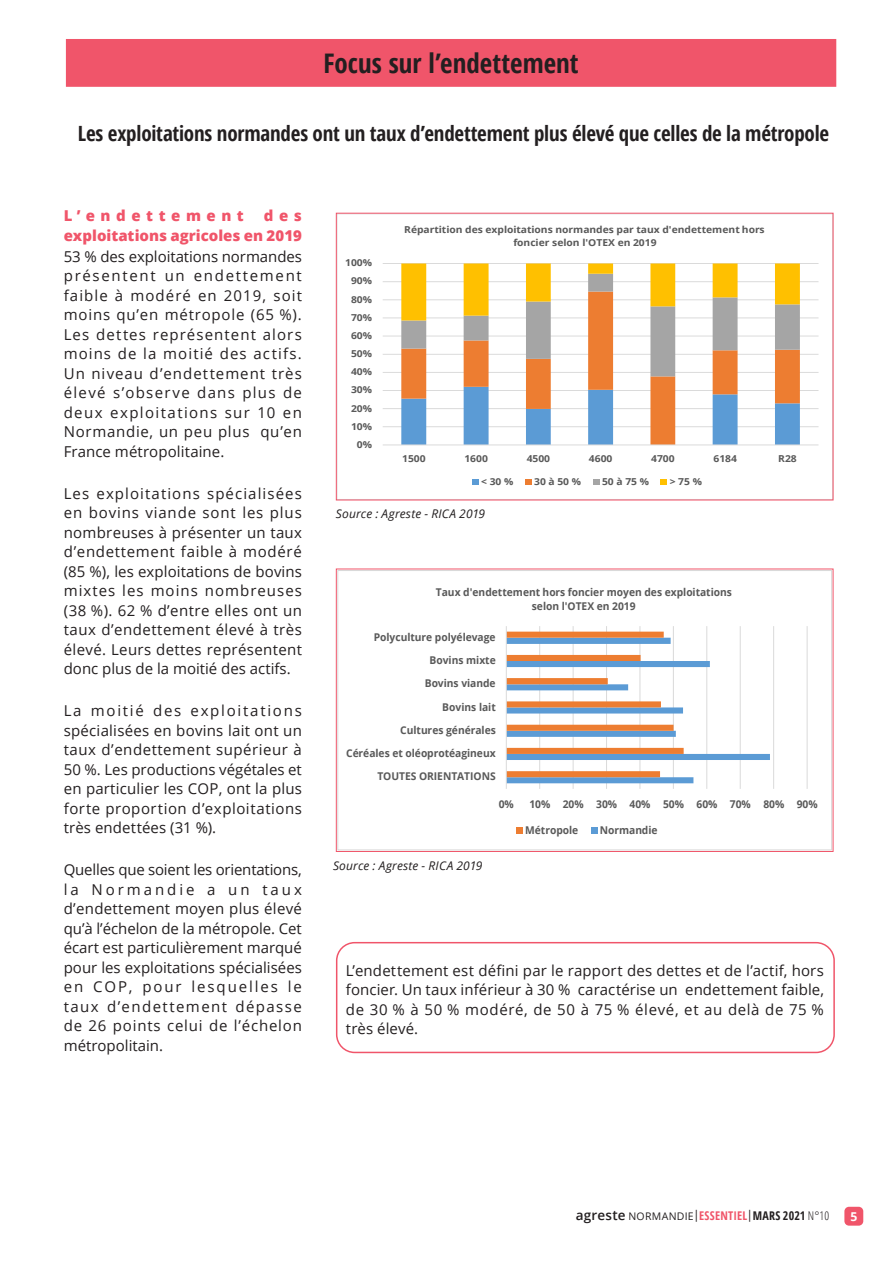
<style>
.page{position:relative;width:893px;height:1263px;background:#fff}
.page>*{position:absolute;margin:0;border:0;box-sizing:border-box;transform-origin:0 0}
.t1{font:700 condensed 27px "Open Sans";color:#231f20}
.SOURCE{font:700 condensed 21px "Open Sans";letter-spacing:-.01em;color:#231f20}
.SOURCE-2{font:15px/19.5px "Open Sans";letter-spacing:.025em;color:#231f20;text-align:justify}
.SOURCE-3{font:800 15px/19.5px "Open Sans";letter-spacing:.005em;color:#f0556a;text-align:right}
.SOURCE-4{font:800 15px "Open Sans";letter-spacing:.37em;color:#f0556a}
.t2{font:700 12.15px "Open Sans";color:#fff}
.SOURCE-5{font:italic 12px "Open Sans";letter-spacing:.01em;color:#231f20}
.t3{font:700 10.65px/14.5px "Open Sans";letter-spacing:-.005em;color:#595959;text-align:center;scale:.96 1}
.t4{font:10.5px "Open Sans";letter-spacing:.025em;color:#231f20}
.t5{font:700 9.6px/13px "Open Sans";letter-spacing:-.005em;color:#595959;text-align:center;scale:1.08 1}
.s1{font-weight:600;font-size:13.5px}
.s2{font-size:12px}
.s3{font-weight:700;font-stretch:condensed;font-size:12px;color:#f0556a}
.s4{font-weight:700;font-stretch:condensed;font-size:12px}
.s5{font-weight:300;font-stretch:condensed;font-size:12px}
</style>
<div class="page">
<div style="left:844px;top:1207px;width:19px;height:18px;background:#f0556a;border-radius:5px"></div>
<hr style="left:383px;top:426px;width:435px;height:1px;background:#d9d9d9">
<hr style="left:383px;top:408px;width:435px;height:1px;background:#d9d9d9">
<hr style="left:383px;top:390px;width:435px;height:1px;background:#d9d9d9">
<hr style="left:383px;top:372px;width:435px;height:1px;background:#d9d9d9">
<hr style="left:383px;top:354px;width:435px;height:1px;background:#d9d9d9">
<hr style="left:383px;top:336px;width:435px;height:1px;background:#d9d9d9">
<hr style="left:383px;top:317px;width:435px;height:1px;background:#d9d9d9">
<hr style="left:383px;top:299px;width:435px;height:1px;background:#d9d9d9">
<hr style="left:383px;top:281px;width:435px;height:1px;background:#d9d9d9">
<hr style="left:383px;top:263px;width:435px;height:1px;background:#d9d9d9">
<svg style="left:401px;top:376px;width:399px;height:68px"></svg>
<svg style="left:401px;top:263px;width:399px;height:113px"></svg>
<hr style="left:383px;top:444px;width:435px;height:1px;background:#d9d9d9">
<svg style="left:472px;top:479px;width:6px;height:6px"></svg>
<div style="left:525px;top:479px;width:7px;height:6px;background:#ed7d31"></div>
<svg style="left:593px;top:479px;width:6px;height:6px"></svg>
<svg style="left:661px;top:479px;width:6px;height:6px"></svg>
<div style="left:336px;top:213px;width:497px;height:287px;border:1px solid #f0556a"></div>
<hr style="left:539px;top:626px;width:1px;height:163px;background:#d9d9d9">
<hr style="left:573px;top:626px;width:1px;height:163px;background:#d9d9d9">
<hr style="left:606px;top:626px;width:1px;height:163px;background:#d9d9d9">
<hr style="left:639px;top:626px;width:1px;height:163px;background:#d9d9d9">
<hr style="left:673px;top:626px;width:1px;height:163px;background:#d9d9d9">
<hr style="left:706px;top:626px;width:1px;height:163px;background:#d9d9d9">
<hr style="left:740px;top:626px;width:1px;height:163px;background:#d9d9d9">
<hr style="left:773px;top:626px;width:1px;height:163px;background:#d9d9d9">
<hr style="left:807px;top:626px;width:1px;height:163px;background:#d9d9d9">
<svg style="left:507px;top:632px;width:263px;height:151px"></svg>
<hr style="left:506px;top:626px;width:1px;height:163px;background:#d9d9d9">
<div style="left:516px;top:827px;width:7px;height:7px;background:#ed7d31"></div>
<div style="left:591px;top:827px;width:6px;height:7px;background:#5b9bd5"></div>
<div style="left:336px;top:569px;width:497px;height:283px;border:1px solid #f0556a"></div>
<div style="left:336px;top:942px;width:499px;height:111px;border:2px solid #f0556a;border-radius:18px"></div>
<div style="left:67px;top:40px;width:768px;height:46px;background:#f0556a"></div>
<div style="left:66px;top:39px;width:770px;height:48px;border:2px solid #f0556a"></div>
<p class="t1" style="left:324px;top:44px;width:257px">Focus sur l’endettement</p>
<p class="SOURCE" style="left:78px;top:119px;width:753px">Les exploitations normandes ont un taux d’endettement plus élevé que celles de la métropole</p>
<p class="SOURCE-3" style="left:64px;top:205px;width:240px">des<br>exploitations agricoles en 2019</p>
<p class="SOURCE-2" style="left:64px;top:246px;width:240px">53 % des exploitations normandes présentent un endettement faible à modéré en 2019, soit moins qu’en métropole (65 %).<br>Les dettes représentent alors moins de la moitié des actifs.<br>Un niveau d’endettement très élevé s’observe dans plus de deux exploitations sur 10 en Normandie, un peu plus qu’en France métropolitaine.</p>
<p class="SOURCE-2" style="left:64px;top:483px;width:240px">Les exploitations spécialisées en bovins viande sont les plus nombreuses à présenter un taux d’endettement faible à modéré (85 %), les exploitations de bovins mixtes les moins nombreuses (38 %). 62 % d’entre elles ont un taux d’endettement élevé à très élevé. Leurs dettes représentent donc plus de la moitié des actifs.</p>
<p class="SOURCE-2" style="left:64px;top:701px;width:240px">La moitié des exploitations spécialisées en bovins lait ont un taux d’endettement supérieur à 50 %. Les productions végétales et en particulier les COP, ont la plus forte proportion d’exploitations très endettées (31 %).</p>
<p class="SOURCE-2" style="left:64px;top:860px;width:240px">Quelles que soient les orientations, la Normandie a un taux d’endettement moyen plus élevé qu’à l’échelon de la métropole. Cet écart est particulièrement marqué pour les exploitations spécialisées en COP, pour lesquelles le taux d’endettement dépasse de 26 points celui de l’échelon métropolitain.</p>
<p class="SOURCE-4" style="left:64px;top:204px;width:182px">L’endettement</p>
<p class="t5" style="left:345px;top:256px;width:26px">100%</p>
<p class="t5" style="left:351px;top:274px;width:21px">90%</p>
<p class="t5" style="left:351px;top:292px;width:21px">80%</p>
<p class="t5" style="left:351px;top:310px;width:21px">70%</p>
<p class="t5" style="left:351px;top:329px;width:21px">60%</p>
<p class="t5" style="left:351px;top:347px;width:21px">50%</p>
<p class="t5" style="left:351px;top:365px;width:21px">40%</p>
<p class="t5" style="left:351px;top:383px;width:21px">30%</p>
<p class="t5" style="left:351px;top:401px;width:21px">20%</p>
<p class="t5" style="left:351px;top:419px;width:21px">10%</p>
<p class="t5" style="left:357px;top:438px;width:16px">0%</p>
<p class="t5" style="left:404px;top:223px;width:335px">Répartition des exploitations normandes par taux d'endettement hors foncier selon l'OTEX en 2019</p>
<p class="t5" style="left:402px;top:452px;width:23px">1500</p>
<p class="t5" style="left:464px;top:452px;width:23px">1600</p>
<p class="t5" style="left:527px;top:452px;width:23px">4500</p>
<p class="t5" style="left:589px;top:452px;width:23px">4600</p>
<p class="t5" style="left:651px;top:452px;width:23px">4700</p>
<p class="t5" style="left:713px;top:452px;width:23px">6184</p>
<p class="t5" style="left:778px;top:452px;width:19px">R28</p>
<p class="t5" style="left:481px;top:475px;width:31px">&lt; 30 %</p>
<p class="t5" style="left:534px;top:475px;width:45px">30 à 50 %</p>
<p class="t5" style="left:602px;top:475px;width:45px">50 à 75 %</p>
<p class="t5" style="left:670px;top:475px;width:31px">&gt; 75 %</p>
<p class="SOURCE-5" style="left:336px;top:505px;width:151px">Source : Agreste - RICA 2019</p>
<p class="t3" style="left:436px;top:584px;width:310px">Taux d'endettement hors foncier moyen des exploitations selon l'OTEX en 2019</p>
<p class="t3" style="left:374px;top:629px;width:128px">Polyculture polyélevage</p>
<p class="t3" style="left:430px;top:653px;width:70px">Bovins mixte</p>
<p class="t3" style="left:425px;top:676px;width:75px">Bovins viande</p>
<p class="t3" style="left:442px;top:699px;width:57px">Bovins lait</p>
<p class="t3" style="left:400px;top:722px;width:101px">Cultures générales</p>
<p class="t3" style="left:346px;top:746px;width:157px">Céréales et oléoprotéagineux</p>
<p class="t3" style="left:377px;top:769px;width:125px">TOUTES ORIENTATIONS</p>
<p class="t3" style="left:499px;top:796px;width:17px">0%</p>
<p class="t3" style="left:529px;top:796px;width:302px">10% 20% 30% 40% 50% 60% 70% 80% 90%</p>
<p class="SOURCE-5" style="left:333px;top:858px;width:151px">Source : Agreste - RICA 2019</p>
<p class="t3" style="left:525px;top:822px;width:57px">Métropole</p>
<p class="t3" style="left:600px;top:822px;width:62px">Normandie</p>
<p class="SOURCE-2" style="left:346px;top:960px;width:480px">L’endettement est défini par le rapport des dettes et de l’actif, hors foncier. Un taux inférieur à 30 % caractérise un endettement faible, de 30 % à 50 % modéré, de 50 à 75 % élevé, et au delà de 75 % très élevé.</p>
<p class="t4" style="left:576px;top:1209px;width:255px"><span class="s1">agreste</span> NORMANDIE<span class="s2">|</span><span class="s3">ESSENTIEL</span><span class="s2">|</span><span class="s4">MARS 2021</span> <span class="s5">N°10</span></p>
<p class="t2" style="left:850px;top:1207px;width:8px">5</p>
</div>
